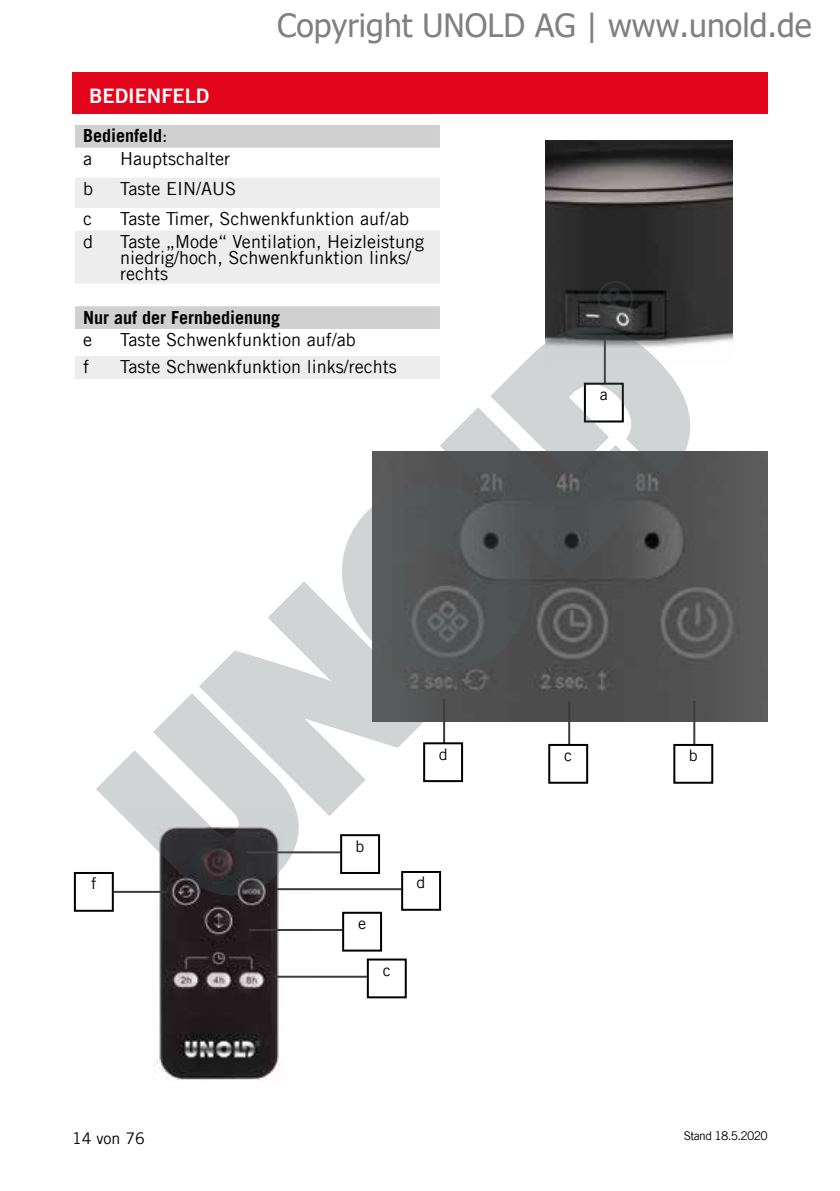
<style>
.page{position:relative;width:840px;height:1191px;background:#fff}
.page>*{position:absolute;margin:0;border:0;box-sizing:border-box;transform-origin:0 0}
.t1{font:32px "Tahoma";color:#808080}
.t2{font:20px "Trade Gothic LT Com Bd 2";color:#fff}
.t3{font:18px/16px "Trade Gothic LT Com";color:#000}
.t4{font:700 18px/22.6px "Trade Gothic LT Com";color:#000}
.t5{font:16px "Trade Gothic LT Com";color:#000}
.t6{font:12px "Trade Gothic LT Com";letter-spacing:-.055em;color:#000}
.s1{font-weight:400}
</style>
<div class="page">
<img style="left:545px;top:140px;width:186px;height:201px">
<img style="left:434px;top:451px;width:333px;height:270px">
<div style="left:72px;top:72px;width:695px;height:42px;background:#e3051b"></div>
<hr style="left:443px;top:699px;width:2px;height:44px;background:#3c3c3b">
<hr style="left:568px;top:701px;width:2px;height:44px;background:#3c3c3b">
<hr style="left:693px;top:701px;width:2px;height:44px;background:#3c3c3b">
<div style="left:423px;top:742px;width:40px;height:40px;border:2px solid #000"></div>
<div style="left:548px;top:744px;width:40px;height:39px;border:2px solid #000"></div>
<div style="left:673px;top:744px;width:39px;height:39px;border:2px solid #000"></div>
<img style="left:154px;top:922px;width:160px;height:158px">
<div style="left:74px;top:872px;width:40px;height:39px;border:2px solid #000"></div>
<hr style="left:249px;top:929px;width:93px;height:2px;background:#3c3c3b">
<hr style="left:276px;top:888px;width:125px;height:2px;background:#3c3c3b">
<hr style="left:247px;top:851px;width:93px;height:2px;background:#3c3c3b">
<hr style="left:273px;top:975px;width:93px;height:2px;background:#3c3c3b">
<div style="left:342px;top:911px;width:40px;height:40px;border:2px solid #000"></div>
<div style="left:401px;top:871px;width:40px;height:39px;border:2px solid #000"></div>
<div style="left:340px;top:834px;width:40px;height:40px;border:2px solid #000"></div>
<div style="left:366px;top:958px;width:40px;height:40px;border:2px solid #000"></div>
<svg style="left:75px;top:125px;width:364px;height:204px"></svg>
<svg style="left:75px;top:178px;width:364px;height:105px"></svg>
<div style="left:75px;top:356px;width:364px;height:23px;background:#ededed"></div>
<svg style="left:530px;top:294px;width:191px;height:231px"></svg>
<svg style="left:439px;top:357px;width:219px;height:219px"></svg>
<svg style="left:342px;top:447px;width:226px;height:264px;background:#616364"></svg>
<svg style="left:199px;top:581px;width:235px;height:235px"></svg>
<svg style="left:96px;top:690px;width:231px;height:232px"></svg>
<svg style="left:589px;top:273px;width:51px;height:51px;background:#333434"></svg>
<p class="t2" style="left:89px;top:83px;width:122px">BEDIENFELD</p>
<p class="t4" style="left:83px;top:124px;width:86px">Bedienfeld<span class="s1">: a</span></p>
<p class="t3" style="left:120px;top:150px;width:111px">Hauptschalter</p>
<h1 class="t1" style="left:277px;top:4px;width:535px">Copyright UNOLD AG | www.unold.de</h1>
<p class="t3" style="left:83px;top:180px;width:12px">b</p>
<p class="t3" style="left:120px;top:180px;width:117px">Taste EIN/AUS</p>
<p class="t3" style="left:83px;top:210px;width:10px">c</p>
<p class="t3" style="left:120px;top:210px;width:290px">Taste Timer, Schwenkfunktion auf/ab</p>
<p class="t3" style="left:83px;top:233px;width:12px">d</p>
<p class="t3" style="left:120px;top:233px;width:305px">Taste „Mode“ Ventilation, Heizleistung niedrig/hoch, Schwenkfunktion links/ rechts</p>
<p class="t4" style="left:83px;top:306px;width:198px">Nur auf der Fernbedienung</p>
<p class="t3" style="left:83px;top:331px;width:10px">e</p>
<p class="t3" style="left:120px;top:331px;width:237px">Taste Schwenkfunktion auf/ab</p>
<p class="t3" style="left:83px;top:358px;width:7px">f</p>
<p class="t3" style="left:120px;top:358px;width:278px">Taste Schwenkfunktion links/rechts</p>
<p class="t5" style="left:599px;top:385px;width:9px">a</p>
<p class="t5" style="left:91px;top:874px;width:7px">f</p>
<p class="t5" style="left:438px;top:744px;width:10px">d</p>
<p class="t5" style="left:564px;top:746px;width:9px">c</p>
<p class="t5" style="left:688px;top:746px;width:10px">b</p>
<p class="t5" style="left:355px;top:836px;width:10px">b</p>
<p class="t5" style="left:358px;top:913px;width:9px">e</p>
<p class="t5" style="left:382px;top:960px;width:9px">c</p>
<p class="t5" style="left:416px;top:873px;width:10px">d</p>
<p class="t5" style="left:72px;top:1128px;width:74px">14 von 76</p>
<p class="t6" style="left:683px;top:1128px;width:85px">Stand 18.5.2020</p>
</div>
